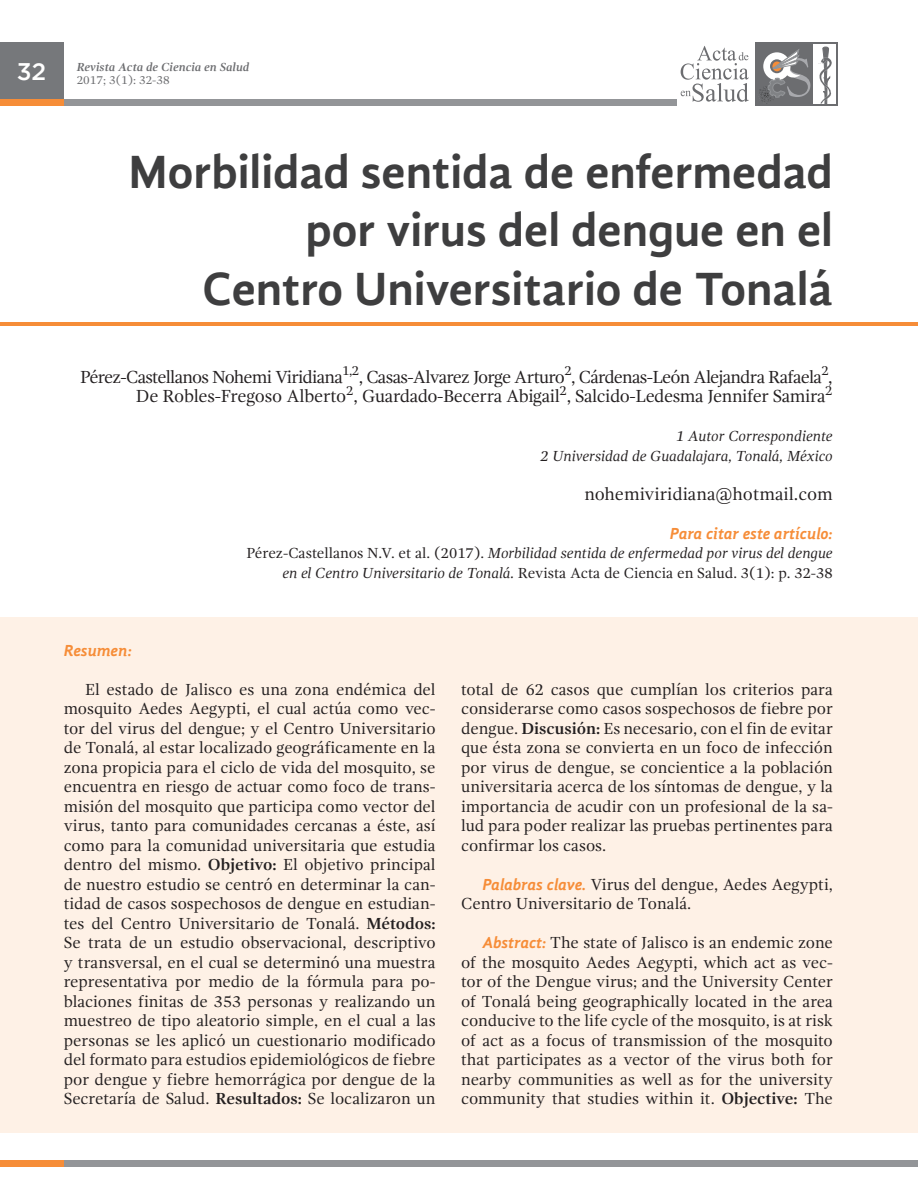
<style>
.page{position:relative;width:918px;height:1188px;background:#fff}
.page>*{position:absolute;margin:0;border:0;box-sizing:border-box;transform-origin:0 0}
.Títulos_artículo{font:700 48px/58.5px "Gandhi Sans";color:#3e3e3f;text-align:right}
.t1{font:500 24px "Gotham";color:#fff}
.Autores_artículos{font:18px/19.5px "Gandhi Serif";letter-spacing:-.035em;color:#231f20;text-align:right}
.Autores_artículos-2{font:18px "Gandhi Serif";color:#231f20}
.Con_sangría{font:16.5px/19.5px "Gandhi Serif";color:#231f20;text-align:justify}
.t2{font:italic 700 16.5px "Gandhi Sans";color:#f68d38}
.t3{font:italic 15px "Gandhi Serif";color:#231f20}
.t4{font:15px "Gandhi Serif";color:#231f20}
.t5{font:italic 700 12px "Gandhi Serif";color:#6c6d70}
.t6{font:12px "Gandhi Serif";color:#6c6d70}
.s1{font-style:normal}
.s2{font-style:italic}
.s3{font-weight:700}
.s4{font-family:"Gandhi Sans";font-weight:700;font-style:italic;color:#f68d38}
</style>
<div class="page">
<div style="left:64px;top:99px;width:612px;height:7px;background:#939598"></div>
<div style="left:0;top:42px;width:64px;height:57px;background:#76787b"></div>
<div style="left:0;top:99px;width:64px;height:7px;background:#f68d38"></div>
<div style="left:64px;top:1160px;width:854px;height:7px;background:#939598"></div>
<div style="left:0;top:1160px;width:64px;height:7px;background:#f68d38"></div>
<div style="left:755px;top:42px;width:83px;height:64px;background:#6c6d70"></div>
<div style="left:814px;top:44px;width:22px;height:60px;background:#fff"></div>
<svg style="left:818px;top:46px;width:14px;height:58px"></svg>
<svg style="left:759px;top:49px;width:52px;height:55px"></svg>
<svg style="left:681px;top:46px;width:68px;height:56px"></svg>
<div style="left:0;top:617px;width:918px;height:516px;background:#fef1e6"></div>
<hr style="left:0;top:323px;width:918px;height:3px;background:#f68d38">
<h2 class="t1" style="left:17px;top:58px;width:31px">32</h2>
<p class="t5" style="left:77px;top:60px;width:174px">Revista Acta de Ciencia en Salud</p>
<p class="t6" style="left:77px;top:74px;width:95px">2017; 3(1): 32-38</p>
<p class="Títulos_artículo" style="left:129px;top:142px;width:706px">Morbilidad sentida de enfermedad por virus del dengue en el</p>
<p class="Títulos_artículo" style="left:202px;top:259px;width:632px">Centro Universitario de Tonalá</p>
<p class="Autores_artículos" style="left:80px;top:367px;width:754px">Pérez-Castellanos Nohemi Viridiana<sup>1,2</sup>, Casas-Alvarez Jorge Arturo<sup>2</sup>, Cárdenas-León Alejandra Rafaela<sup>2</sup>,<br>De Robles-Fregoso Alberto<sup>2</sup>, Guardado-Becerra Abigail<sup>2</sup>, Salcido-Ledesma Jennifer Samira<sup>2</sup></p>
<p class="t3" style="left:676px;top:428px;width:158px">1 Autor Correspondiente</p>
<p class="t3" style="left:541px;top:447px;width:294px">2 Universidad de Guadalajara, Tonalá, México</p>
<p class="Autores_artículos-2" style="left:584px;top:484px;width:250px">nohemiviridiana@hotmail.com</p>
<p class="t2" style="left:670px;top:524px;width:164px">Para citar este artículo:</p>
<p class="t3" style="left:246px;top:545px;width:588px"><span class="s1">Pérez-Castellanos N.V. et al. (2017).</span> Morbilidad sentida de enfermedad por virus del dengue</p>
<p class="t4" style="left:282px;top:564px;width:552px"><span class="s2">en el Centro Universitario de Tonalá.</span> Revista Acta de Ciencia en Salud. 3(1): p. 32-38</p>
<p class="t2" style="left:64px;top:641px;width:70px">Resumen:</p>
<p class="Con_sangría" style="left:64px;top:680px;width:373px;text-indent:21px">El estado de Jalisco es una zona endémica del mosquito Aedes Aegypti, el cual actúa como vec&shy;tor del virus del dengue; y el Centro Universitario de Tonalá, al estar localizado geográficamente en la zona propicia para el ciclo de vida del mosquito, se encuentra en riesgo de actuar como foco de trans&shy;misión del mosquito que participa como vector del virus, tanto para comunidades cercanas a éste, así como para la comunidad universitaria que estudia dentro del mismo. <span class="s3">Objetivo:</span> El objetivo principal de nuestro estudio se centró en determinar la can&shy;tidad de casos sospechosos de dengue en estudian&shy;tes del Centro Universitario de Tonalá. <span class="s3">Métodos:<br></span>Se trata de un estudio observacional, descriptivo y transversal, en el cual se determinó una muestra representativa por medio de la fórmula para po&shy;blaciones finitas de 353 personas y realizando un muestreo de tipo aleatorio simple, en el cual a las personas se les aplicó un cuestionario modificado del formato para estudios epidemiológicos de fiebre por dengue y fiebre hemorrágica por dengue de la Secretaría de Salud. <span class="s3">Resultados:</span> Se localizaron un</p>
<p class="Con_sangría" style="left:461px;top:680px;width:373px">total de 62 casos que cumplían los criterios para considerarse como casos sospechosos de fiebre por dengue. <span class="s3">Discusión:</span> Es necesario, con el fin de evitar que ésta zona se convierta en un foco de infección por virus de dengue, se concientice a la población universitaria acerca de los síntomas de dengue, y la importancia de acudir con un profesional de la sa&shy;lud para poder realizar las pruebas pertinentes para confirmar los casos.</p>
<p class="Con_sangría" style="left:461px;top:875px;width:373px;text-indent:21px"><span class="s4">Palabras clave.</span> Virus del dengue, Aedes Aegypti,<br>Centro Universitario de Tonalá.</p>
<p class="Con_sangría" style="left:461px;top:933px;width:373px;text-indent:21px"><span class="s4">Abstract:</span> The state of Jalisco is an endemic zone of the mosquito Aedes Aegypti, which act as vec&shy;tor of the Dengue virus; and the University Center of Tonalá being geographically located in the area conducive to the life cycle of the mosquito, is at risk of act as a focus of transmission of the mosquito that participates as a vector of the virus both for nearby communities as well as for the university community that studies within it. <span class="s3">Objective:</span> The</p>
</div>
